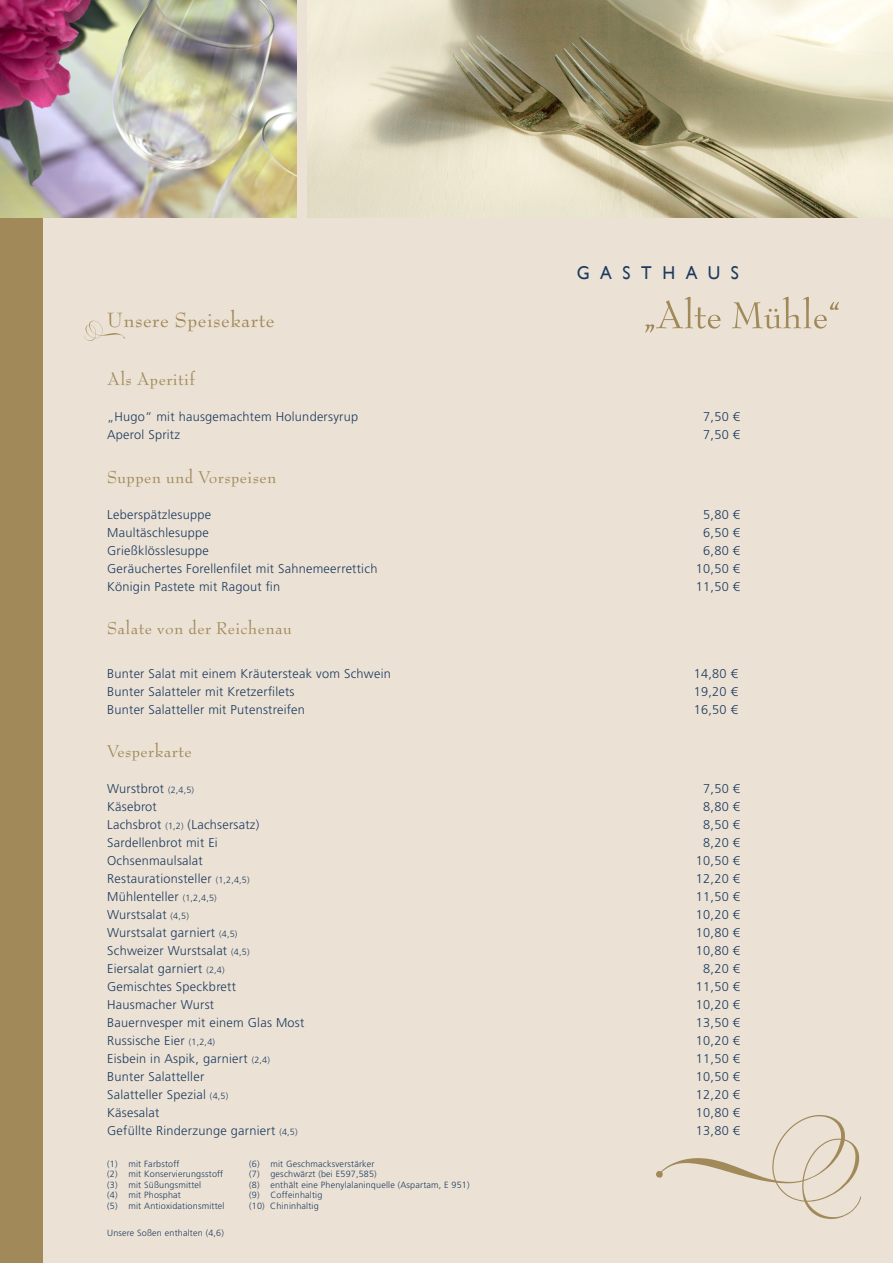
<style>
.page{position:relative;width:893px;height:1263px;background:#ebe2d5}
.page>*{position:absolute;margin:0;border:0;box-sizing:border-box;transform-origin:0 0}
.t1{font:22.5px "Bernhard Modern Std";letter-spacing:.02em;color:#a18959}
.t2{font:18.75px "Bernhard Modern Std";letter-spacing:.02em;color:#a18959}
.t3{font:18.6px "Gill Sans";letter-spacing:.6em;color:#1e3b5f;scale:.95 1}
.t4{font:300 12.75px "Frutiger LT Std";letter-spacing:.02em;color:#1e3b5f}
.t5{font:300 9px "Frutiger LT Std";letter-spacing:.02em;color:#1e3b5f}
.s1{font-size:9px}
</style>
<div class="page">
<div style="left:0;top:0;width:43px;height:1263px;background:#a18959"></div>
<svg style="left:84px;top:321px;width:41px;height:20px"></svg>
<svg style="left:645px;top:297px;width:194px;height:36px"></svg>
<svg style="left:656px;top:1115px;width:205px;height:104px"></svg>
<img style="left:308px;top:0;width:585px;height:217px">
<img style="left:0;top:0;width:297px;height:217px">
<p class="t1" style="left:107px;top:308px;width:169px">Unsere Speisekarte</p>
<p class="t3" style="left:577px;top:261px;width:172px">GASTHAUS</p>
<p class="t2" style="left:107px;top:369px;width:90px">Als Aperitif</p>
<p class="t4" style="left:107px;top:410px;width:253px">„Hugo“ mit hausgemachtem Holundersyrup</p>
<p class="t4" style="left:703px;top:410px;width:38px">7,50 €</p>
<p class="t4" style="left:107px;top:428px;width:74px">Aperol Spritz</p>
<p class="t4" style="left:703px;top:428px;width:38px">7,50 €</p>
<p class="t2" style="left:107px;top:467px;width:171px">Suppen und Vorspeisen</p>
<p class="t4" style="left:107px;top:507px;width:105px">Leberspätzlesuppe</p>
<p class="t4" style="left:703px;top:507px;width:38px">5,80 €</p>
<p class="t4" style="left:107px;top:525px;width:103px">Maultäschlesuppe</p>
<p class="t4" style="left:703px;top:525px;width:38px">6,50 €</p>
<p class="t4" style="left:107px;top:543px;width:103px">Grießklösslesuppe</p>
<p class="t4" style="left:703px;top:543px;width:38px">6,80 €</p>
<p class="t4" style="left:107px;top:561px;width:272px">Geräuchertes Forellenfilet mit Sahnemeerrettich</p>
<p class="t4" style="left:696px;top:561px;width:46px">10,50 €</p>
<p class="t4" style="left:107px;top:579px;width:174px">Königin Pastete mit Ragout fin</p>
<p class="t4" style="left:696px;top:579px;width:46px">11,50 €</p>
<p class="t2" style="left:107px;top:618px;width:186px">Salate von der Reichenau</p>
<p class="t4" style="left:107px;top:666px;width:285px">Bunter Salat mit einem Kräutersteak vom Schwein</p>
<p class="t4" style="left:694px;top:666px;width:46px">14,80 €</p>
<p class="t4" style="left:107px;top:684px;width:189px">Bunter Salatteler mit Kretzerfilets</p>
<p class="t4" style="left:694px;top:684px;width:46px">19,20 €</p>
<p class="t4" style="left:107px;top:702px;width:199px">Bunter Salatteller mit Putenstreifen</p>
<p class="t4" style="left:694px;top:702px;width:46px">16,50 €</p>
<p class="t2" style="left:107px;top:741px;width:86px">Vesperkarte</p>
<p class="t4" style="left:107px;top:782px;width:88px">Wurstbrot <span class="s1">(2,4,5)</span></p>
<p class="t4" style="left:703px;top:782px;width:38px">7,50 €</p>
<p class="t4" style="left:107px;top:800px;width:51px">Käsebrot</p>
<p class="t4" style="left:703px;top:800px;width:38px">8,80 €</p>
<p class="t4" style="left:107px;top:818px;width:154px">Lachsbrot <span class="s1">(1,2)</span> (Lachsersatz)</p>
<p class="t4" style="left:703px;top:818px;width:38px">8,50 €</p>
<p class="t4" style="left:107px;top:836px;width:112px">Sardellenbrot mit Ei</p>
<p class="t4" style="left:703px;top:836px;width:38px">8,20 €</p>
<p class="t4" style="left:107px;top:854px;width:97px">Ochsenmaulsalat</p>
<p class="t4" style="left:696px;top:854px;width:46px">10,50 €</p>
<p class="t4" style="left:107px;top:872px;width:144px">Restaurationsteller <span class="s1">(1,2,4,5)</span></p>
<p class="t4" style="left:696px;top:872px;width:46px">12,20 €</p>
<p class="t4" style="left:107px;top:890px;width:111px">Mühlenteller <span class="s1">(1,2,4,5)</span></p>
<p class="t4" style="left:696px;top:890px;width:46px">11,50 €</p>
<p class="t4" style="left:107px;top:908px;width:83px">Wurstsalat <span class="s1">(4,5)</span></p>
<p class="t4" style="left:696px;top:908px;width:46px">10,20 €</p>
<p class="t4" style="left:107px;top:926px;width:132px">Wurstsalat garniert <span class="s1">(4,5)</span></p>
<p class="t4" style="left:696px;top:926px;width:46px">10,80 €</p>
<p class="t4" style="left:107px;top:944px;width:144px">Schweizer Wurstsalat <span class="s1">(4,5)</span></p>
<p class="t4" style="left:696px;top:944px;width:46px">10,80 €</p>
<p class="t4" style="left:107px;top:962px;width:119px">Eiersalat garniert <span class="s1">(2,4)</span></p>
<p class="t4" style="left:703px;top:962px;width:38px">8,20 €</p>
<p class="t4" style="left:107px;top:980px;width:130px">Gemischtes Speckbrett</p>
<p class="t4" style="left:696px;top:980px;width:46px">11,50 €</p>
<p class="t4" style="left:107px;top:998px;width:109px">Hausmacher Wurst</p>
<p class="t4" style="left:696px;top:998px;width:46px">10,20 €</p>
<p class="t4" style="left:107px;top:1016px;width:199px">Bauernvesper mit einem Glas Most</p>
<p class="t4" style="left:696px;top:1016px;width:46px">13,50 €</p>
<p class="t4" style="left:107px;top:1034px;width:109px">Russische Eier <span class="s1">(1,2,4)</span></p>
<p class="t4" style="left:696px;top:1034px;width:46px">10,20 €</p>
<p class="t4" style="left:107px;top:1052px;width:164px">Eisbein in Aspik, garniert <span class="s1">(2,4)</span></p>
<p class="t4" style="left:696px;top:1052px;width:46px">11,50 €</p>
<p class="t4" style="left:107px;top:1070px;width:99px">Bunter Salatteller</p>
<p class="t4" style="left:696px;top:1070px;width:46px">10,50 €</p>
<p class="t4" style="left:107px;top:1088px;width:123px">Salatteller Spezial <span class="s1">(4,5)</span></p>
<p class="t4" style="left:696px;top:1088px;width:46px">12,20 €</p>
<p class="t4" style="left:107px;top:1106px;width:54px">Käsesalat</p>
<p class="t4" style="left:696px;top:1106px;width:46px">10,80 €</p>
<p class="t4" style="left:107px;top:1124px;width:192px">Gefüllte Rinderzunge garniert <span class="s1">(4,5)</span></p>
<p class="t4" style="left:696px;top:1124px;width:46px">13,80 €</p>
<p class="t5" style="left:107px;top:1158px;width:74px">(1) mit Farbstoff</p>
<p class="t5" style="left:107px;top:1169px;width:118px">(2) mit Konservierungsstoff</p>
<p class="t5" style="left:107px;top:1179px;width:96px">(3) mit Süßungsmittel</p>
<p class="t5" style="left:107px;top:1190px;width:75px">(4) mit Phosphat</p>
<p class="t5" style="left:107px;top:1200px;width:119px">(5) mit Antioxidationsmittel</p>
<p class="t5" style="left:249px;top:1158px;width:127px">(6) mit Geschmacksverstärker</p>
<p class="t5" style="left:249px;top:1169px;width:129px">(7) geschwärzt (bei E597,585)</p>
<p class="t5" style="left:249px;top:1179px;width:222px">(8) enthält eine Phenylalaninquelle (Aspartam, E 951)</p>
<p class="t5" style="left:249px;top:1190px;width:75px">(9) Coffeinhaltig</p>
<p class="t5" style="left:249px;top:1200px;width:71px">(10) Chininhaltig</p>
<p class="t5" style="left:107px;top:1227px;width:118px">Unsere Soßen enthalten (4,6)</p>
</div>
